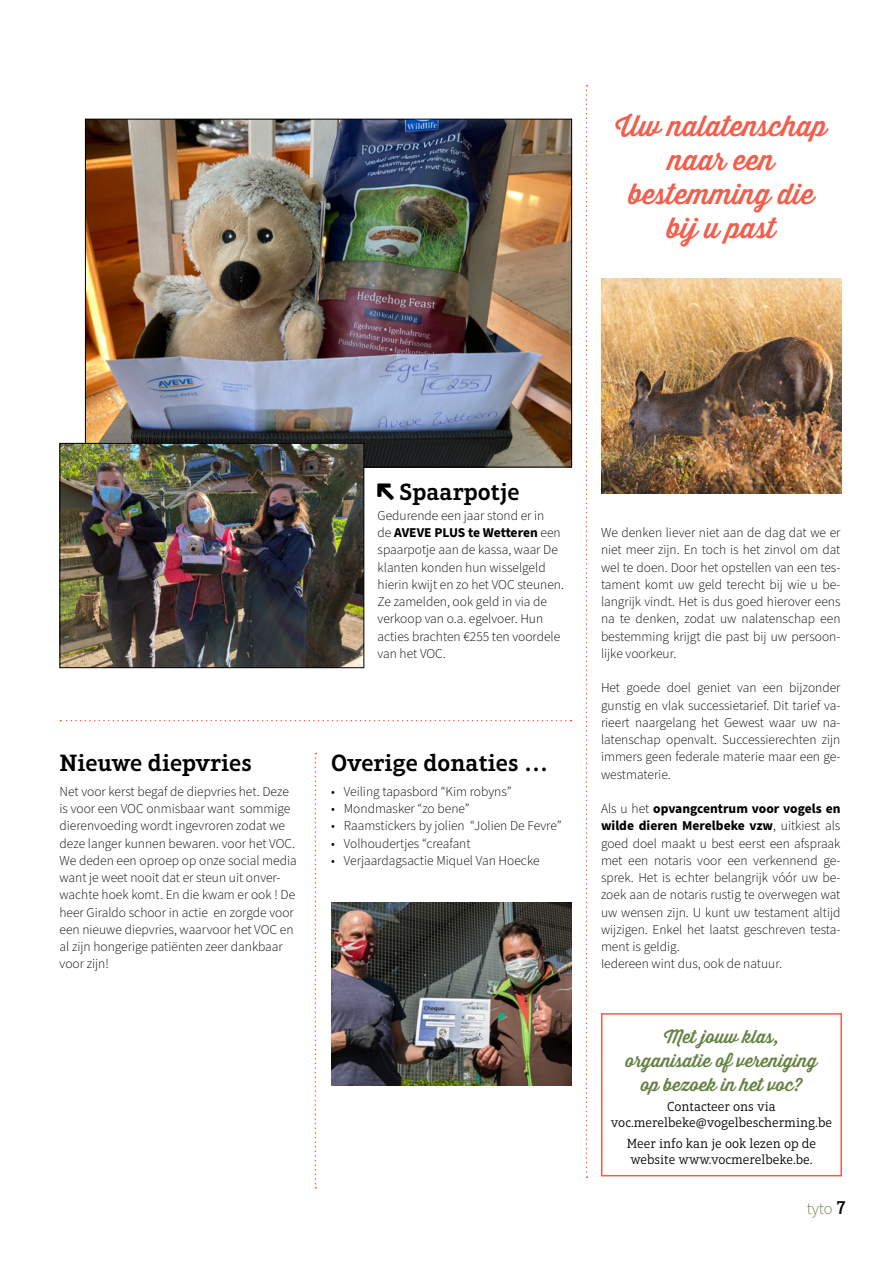
<style>
.page{position:relative;width:893px;height:1263px;background:#fff}
.page>*{position:absolute;margin:0;border:0;box-sizing:border-box;transform-origin:0 0}
.t1{font:500 28.5px/34.2px "Thirsty Script";color:#f15e4b;text-align:center}
.t2{font:600 24px "Aptifer Slab LT Pro";color:#000}
.t3{font:500 18px/24px "Thirsty Script";color:#648142;text-align:center}
.t4{font:300 16.5px "Source Sans Pro";color:#648142}
.t5{font:300 13.5px/17.2px "Source Sans Pro";color:#000}
.t6{font:300 13.5px/16.2px "Aptifer Slab LT Pro";color:#000;text-align:center}
.s1{font-weight:700}
.s2{font-family:"Aptifer Slab LT Pro";font-weight:500;font-size:19.5px;color:#000}
</style>
<div class="page">
<div style="left:601px;top:1013px;width:241px;height:163px;border:2px solid #f15e4b"></div>
<img style="left:601px;top:278px;width:241px;height:215px">
<svg style="left:315px;top:753px;width:1px;height:435px"></svg>
<svg style="left:60px;top:720px;width:511px;height:1px"></svg>
<svg style="left:586px;top:85px;width:1px;height:1093px"></svg>
<img style="left:87px;top:121px;width:483px;height:344px">
<img style="left:62px;top:445px;width:300px;height:221px">
<div style="left:60px;top:443px;width:304px;height:225px;border:1px solid #000"></div>
<img style="left:331px;top:902px;width:240px;height:184px">
<h1 class="t1" style="left:616px;top:108px;width:213px">Uw nalatenschap naar een bestemming die bij u past</h1>
<h2 class="t2" style="left:400px;top:478px;width:121px">Spaarpotje</h2>
<p class="t5" style="left:378px;top:507px;width:188px">Gedurende een jaar stond er in<br>de <span class="s1">AVEVE PLUS te Wetteren</span> een spaarpotje aan de kassa, waar De klanten konden hun wisselgeld hierin kwijt en zo het VOC steunen.<br>Ze zamelden, ook geld in via de verkoop van o.a. egelvoer. Hun acties brachten €255 ten voordele van het VOC.</p>
<h2 class="t2" style="left:60px;top:748px;width:194px">Nieuwe diepvries</h2>
<p class="t5" style="left:60px;top:783px;width:239px">Net voor kerst begaf de diepvries het. Deze is voor een VOC onmisbaar want sommige dierenvoeding wordt ingevroren zodat we deze langer kunnen bewaren. voor het VOC.<br>We deden een oproep op onze social media want je weet nooit dat er steun uit onver&shy;wachte hoek komt. En die kwam er ook ! De heer Giraldo schoor in actie en zorgde voor een nieuwe diepvries, waarvoor het VOC en al zijn hongerige patiënten zeer dankbaar voor zijn!</p>
<h2 class="t2" style="left:331px;top:748px;width:218px">Overige donaties ...</h2>
<p class="t5" style="left:331px;top:783px;width:182px">• Veiling tapasbord “Kim robyns”</p>
<p class="t5" style="left:331px;top:800px;width:140px">• Mondmasker “zo bene”</p>
<p class="t5" style="left:331px;top:818px;width:232px">• Raamstickers by jolien “Jolien De Fevre”</p>
<p class="t5" style="left:331px;top:835px;width:141px">• Volhoudertjes “creafant</p>
<p class="t5" style="left:331px;top:852px;width:210px">• Verjaardagsactie Miquel Van Hoecke</p>
<p class="t5" style="left:601px;top:524px;width:241px;text-align:justify">We denken liever niet aan de dag dat we er niet meer zijn. En toch is het zinvol om dat wel te doen. Door het opstellen van een tes&shy;tament komt uw geld terecht bij wie u be&shy;langrijk vindt. Het is dus goed hierover eens na te denken, zodat uw nalatenschap een bestemming krijgt die past bij uw persoon&shy;lijke voorkeur.</p>
<p class="t5" style="left:601px;top:680px;width:241px;text-align:justify">Het goede doel geniet van een bijzonder gunstig en vlak successietarief. Dit tarief va&shy;rieert naargelang het Gewest waar uw na&shy;latenschap openvalt. Successierechten zijn immers geen federale materie maar een ge&shy;westmaterie.</p>
<p class="t5" style="left:601px;top:800px;width:241px">Als u het <span class="s1">opvangcentrum voor vogels en wilde dieren Merelbeke vzw</span>, uitkiest als goed doel maakt u best eerst een afspraak met een notaris voor een verkennend ge&shy;sprek. Het is echter belangrijk vóór uw be&shy;zoek aan de notaris rustig te overwegen wat uw wensen zijn. U kunt uw testament altijd wijzigen. Enkel het laatst geschreven testa&shy;ment is geldig.<br>Iedereen wint dus, ook de natuur.</p>
<h3 class="t3" style="left:626px;top:1024px;width:193px">Met jouw klas, organisatie of vereniging op bezoek in het voc?</h3>
<p class="t6" style="left:611px;top:1098px;width:223px">Contacteer ons via voc.merelbeke@vogelbescherming.be</p>
<p class="t6" style="left:627px;top:1135px;width:191px;text-align:left">Meer info kan je ook lezen op de website www.vocmerelbeke.be.</p>
<p class="t4" style="left:807px;top:1197px;width:41px">tyto <span class="s2">7</span></p>
</div>
